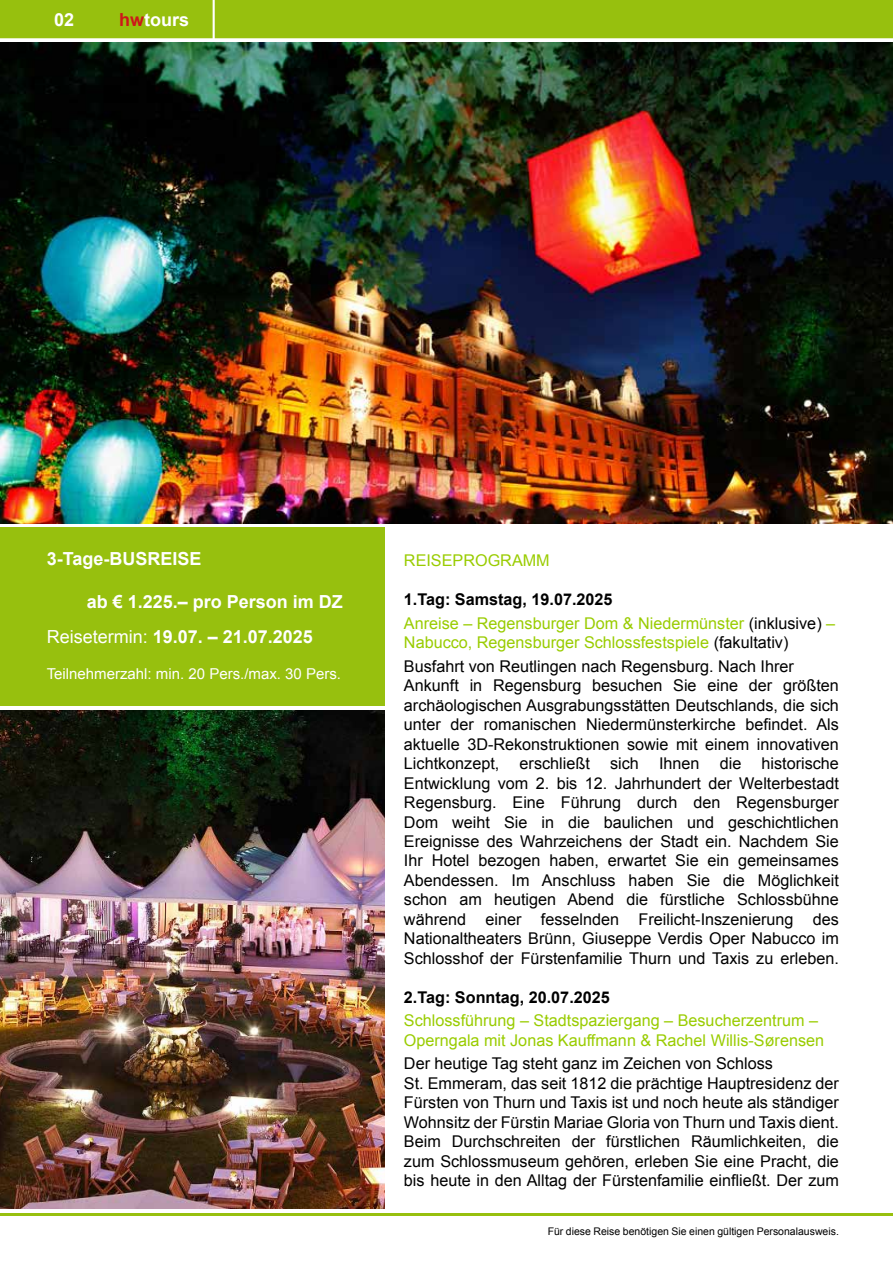
<style>
.page{position:relative;width:893px;height:1263px;background:#fff}
.page>*{position:absolute;margin:0;border:0;box-sizing:border-box;transform-origin:0 0}
.t1{font:700 18px/34.3px "Arial";color:#fff}
.t2{font:16.2px/19.5px "Arial";color:#000}
.t3{font:16.2px/23.7px "Arial";color:#9c0}
.t4{font:700 16.2px "Arial";color:#000}
.t5{font:15px "Arial";color:#fff}
.t6{font:10.5px "Arial";color:#000}
.s1{color:#cd1719}
.s2{font-weight:400}
.s3{font-weight:700;color:#000}
.s4{color:#000}
.s5{color:#9c0}
</style>
<div class="page">
<div style="left:0;top:0;width:893px;height:38px;background:#97c00e"></div>
<hr style="left:0;top:1213px;width:893px;height:2px;background:#97c00e">
<div style="left:0;top:527px;width:384px;height:179px;background:#97c00e"></div>
<img style="left:0;top:43px;width:893px;height:480px">
<img style="left:0;top:710px;width:384px;height:499px">
<p class="t1" style="left:54px;top:3px;width:22px">02</p>
<p class="t1" style="left:119px;top:3px;width:72px"><span class="s1">hw</span>tours</p>
<p class="t1" style="left:47px;top:542px;width:156px">3-Tage-BUSREISE</p>
<p class="t1" style="left:47px;top:585px;width:298px;text-indent:40px">ab € 1.225.– pro Person im DZ<br><span class="s2">Reisetermin:</span> 19.07. – 21.07.2025</p>
<p class="t5" style="left:47px;top:663px;width:296px">Teilnehmerzahl: min. 20 Pers./max. 30 Pers.</p>
<p class="t3" style="left:404px;top:549px;width:147px">REISEPROGRAMM</p>
<p class="t3" style="left:404px;top:588px;width:433px"><span class="s3">1.Tag: Samstag, 19.07.2025<br></span>Anreise – Regensburger Dom &amp; Niedermünster <span class="s4">(inklusive)</span> –</p>
<p class="t2" style="left:404px;top:631px;width:391px;line-height:23.7px"><span class="s5">Nabucco, Regensburger Schlossfestspiele</span> (fakultativ)<br>Busfahrt von Reutlingen nach Regensburg. Nach Ihrer</p>
<p class="t2" style="left:404px;top:676px;width:436px;text-align:justify">Ankunft in Regensburg besuchen Sie eine der größten archäologischen Ausgrabungsstätten Deutschlands, die sich unter der romanischen Niedermünsterkirche befindet. Als aktuelle 3D-Rekonstruktionen sowie mit einem innovativen Lichtkonzept, erschließt sich Ihnen die historische Entwicklung vom 2. bis 12. Jahrhundert der Welterbestadt Regensburg. Eine Führung durch den Regensburger Dom weiht Sie in die baulichen und geschichtlichen Ereignisse des Wahrzeichens der Stadt ein. Nachdem Sie Ihr Hotel bezogen haben, erwartet Sie ein gemeinsames Abendessen. Im Anschluss haben Sie die Möglichkeit schon am heutigen Abend die fürstliche Schlossbühne während einer fesselnden Freilicht-Inszenierung des Nationaltheaters Brünn, Giuseppe Verdis Oper Nabucco im Schlosshof der Fürstenfamilie Thurn und Taxis zu erleben.</p>
<p class="t4" style="left:404px;top:986px;width:207px">2.Tag: Sonntag, 20.07.2025</p>
<p class="t3" style="left:404px;top:1011px;width:422px;line-height:19.5px">Schlossführung – Stadtspaziergang – Besucherzentrum –<br>Operngala mit Jonas Kauffmann &amp; Rachel Willis-Sørensen</p>
<p class="t2" style="left:404px;top:1054px;width:436px">Der heutige Tag steht ganz im Zeichen von Schloss<br>St. Emmeram, das seit 1812 die prächtige Hauptresidenz der Fürsten von Thurn und Taxis ist und noch heute als ständiger Wohnsitz der Fürstin Mariae Gloria von Thurn und Taxis dient.<br>Beim Durchschreiten der fürstlichen Räumlichkeiten, die zum Schlossmuseum gehören, erleben Sie eine Pracht, die bis heute in den Alltag der Fürstenfamilie einfließt. Der zum</p>
<p class="t6" style="left:548px;top:1224px;width:293px">Für diese Reise benötigen Sie einen gültigen Personalausweis.</p>
</div>
